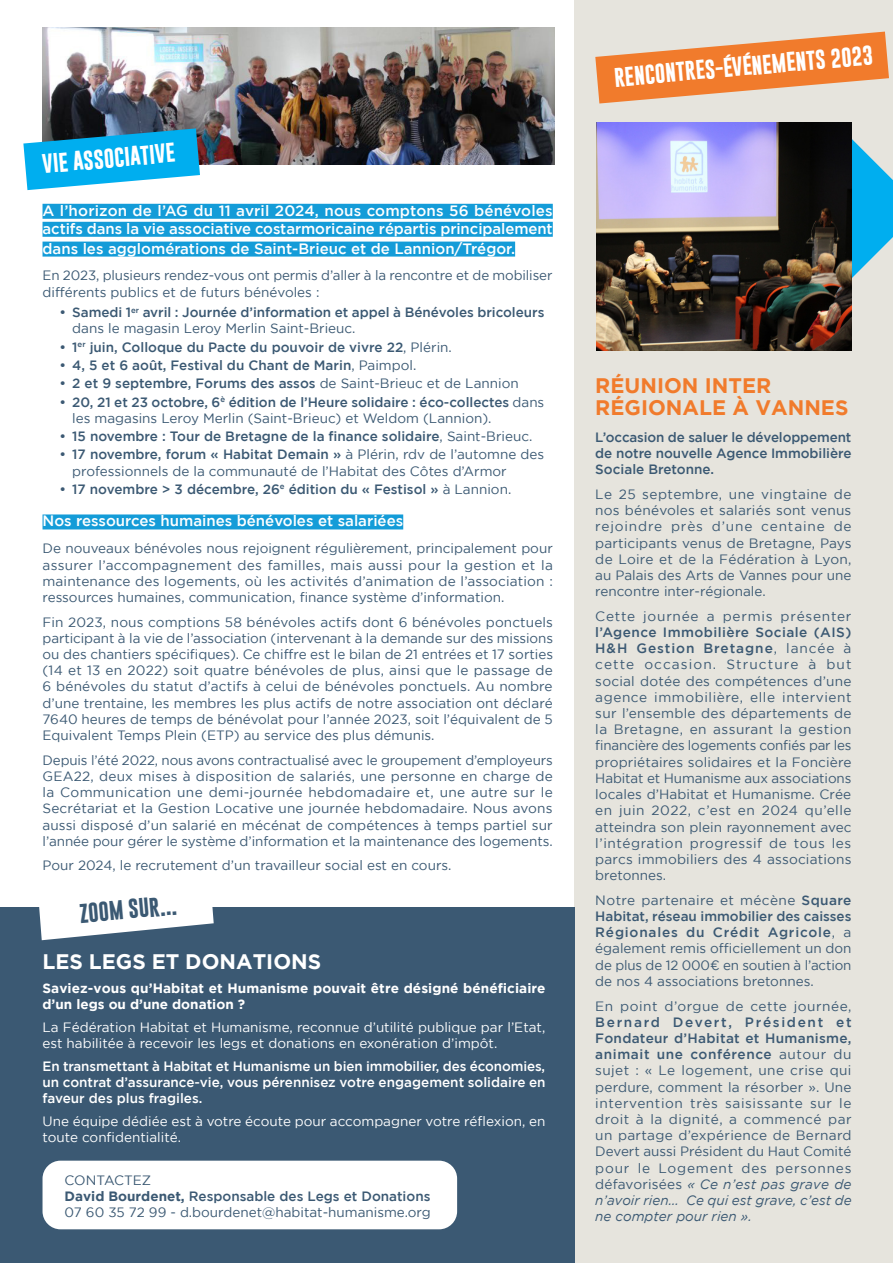
<style>
.page{position:relative;width:893px;height:1263px;background:#fff}
.page>*{position:absolute;margin:0;border:0;box-sizing:border-box;transform-origin:0 0}
.t1{font:700 21px/22.5px "Gotham";color:#f17b2c}
.t2{font:700 21px "Gotham";color:#fff}
.t3{font:700 19.5px "Gobold";color:#fff}
.t4{font:700 19.5px "Gobold";color:#3b5973}
.t5{font:500 15px/18px "Gotham";color:#fff}
.t6{font:13.5px/16.2px "Gotham";color:#3b5973;text-align:justify}
.t7{font:500 13.5px/16.2px "Gotham";color:#3b5973}
.t8{font:13.5px/16.2px "Gotham";color:#fff}
.t9{font:500 13.5px/16.2px "Gotham";color:#fff;text-align:justify}
.t10{font:700 13.5px/16.2px "Gotham";letter-spacing:.005em;color:#fff}
.t11{font:13.5px "Gotham";letter-spacing:.04em;color:#3b5973}
.t12{font:13.5px "Gotham";letter-spacing:.055em;color:#3b5973}
.s1{font-weight:400}
.s2{font-weight:500}
.s3{font-weight:700}
.s4{font-style:italic}
</style>
<div class="page">
<div style="left:43px;top:204px;width:510px;height:15px;background:#149cd8"></div>
<div style="left:43px;top:222px;width:510px;height:15px;background:#149cd8"></div>
<div style="left:43px;top:242px;width:472px;height:15px;background:#149cd8"></div>
<div style="left:43px;top:514px;width:360px;height:15px;background:#149cd8"></div>
<img style="left:43px;top:28px;width:512px;height:136px">
<svg style="left:23px;top:128px;width:177px;height:62px;background:#2dadde"></svg>
<div style="left:574px;top:0;width:319px;height:1263px;background:#e6e4dd"></div>
<svg style="left:595px;top:32px;width:294px;height:72px"></svg>
<svg style="left:851px;top:138px;width:42px;height:142px"></svg>
<img style="left:597px;top:122px;width:254px;height:228px">
<div style="left:0;top:908px;width:574px;height:355px;background:#3b5973"></div>
<svg style="left:38px;top:907px;width:176px;height:33px"></svg>
<div style="left:43px;top:1161px;width:414px;height:68px;background:#fff;border-radius:18px"></div>
<h2 class="t3" style="left:42px;top:155px;width:135px;rotate:-5deg">VIE ASSOCIATIVE</h2>
<p class="t5" style="left:43px;top:202px;width:512px">A l’horizon de l’AG du 11 avril 2024, nous comptons 56 bénévoles actifs dans la vie associative costarmoricaine répartis principalement</p>
<p class="t5" style="left:43px;top:240px;width:474px">dans les agglomérations de Saint-Brieuc et de Lannion/Trégor.</p>
<p class="t6" style="left:43px;top:268px;width:511px">En 2023, plusieurs rendez-vous ont permis d’aller à la rencontre et de mobiliser différents publics et de futurs bénévoles :</p>
<p class="t7" style="left:72px;top:305px;width:474px;text-indent:-13px">• Samedi 1<sup>er</sup> avril : Journée d’information et appel à Bénévoles bricoleurs <span class="s1">dans le magasin Leroy Merlin Saint-Brieuc.</span></p>
<p class="t7" style="left:60px;top:339px;width:394px">• 1<sup>er</sup> juin, Colloque du Pacte du pouvoir de vivre 22<span class="s1">, Plérin.</span></p>
<p class="t7" style="left:60px;top:358px;width:358px">• 4, 5 et 6 août, Festival du Chant de Marin<span class="s1">, Paimpol.</span></p>
<p class="t7" style="left:60px;top:376px;width:461px">• 2 et 9 septembre, Forums des assos <span class="s1">de Saint-Brieuc et de Lannion</span></p>
<p class="t7" style="left:72px;top:394px;width:473px;text-indent:-13px">• 20, 21 et 23 octobre, 6<sup>è</sup> édition de l’Heure solidaire : éco-collectes <span class="s1">dans les magasins Leroy Merlin (Saint-Brieuc) et Weldom (Lannion).</span></p>
<p class="t7" style="left:60px;top:429px;width:474px">• 15 novembre : Tour de Bretagne de la finance solidaire<span class="s1">, Saint-Brieuc.</span></p>
<p class="t6" style="left:72px;top:447px;width:473px;text-indent:-13px"><span class="s2">• 17 novembre, forum « Habitat Demain »</span> à Plérin, rdv de l’automne des professionnels de la communauté de l’Habitat des Côtes d’Armor</p>
<p class="t7" style="left:60px;top:482px;width:453px">• 17 novembre &gt; 3 décembre, 26<sup>e</sup> édition du « Festisol » <span class="s1">à Lannion.</span></p>
<p class="t5" style="left:43px;top:513px;width:362px">Nos ressources humaines bénévoles et salariées</p>
<p class="t6" style="left:43px;top:541px;width:512px">De nouveaux bénévoles nous rejoignent régulièrement, principalement pour assurer l’accompagnement des familles, mais aussi pour la gestion et la maintenance des logements, où les activités d’animation de l’association : ressources humaines, communication, finance système d’information.</p>
<p class="t6" style="left:43px;top:614px;width:512px">Fin 2023, nous comptions 58 bénévoles actifs dont 6 bénévoles ponctuels participant à la vie de l’association (intervenant à la demande sur des missions ou des chantiers spécifiques). Ce chiffre est le bilan de 21 entrées et 17 sorties (14 et 13 en 2022) soit quatre bénévoles de plus, ainsi que le passage de 6 bénévoles du statut d’actifs à celui de bénévoles ponctuels. Au nombre d’une trentaine, les membres les plus actifs de notre association ont déclaré 7640 heures de temps de bénévolat pour l’année 2023, soit l’équivalent de 5<br>Equivalent Temps Plein (ETP) au service des plus démunis.</p>
<p class="t6" style="left:43px;top:752px;width:512px">Depuis l’été 2022, nous avons contractualisé avec le groupement d’employeurs GEA22, deux mises à disposition de salariés, une personne en charge de la Communication une demi-journée hebdomadaire et, une autre sur le Secrétariat et la Gestion Locative une journée hebdomadaire. Nous avons aussi disposé d’un salarié en mécénat de compétences à temps partiel sur l’année pour gérer le système d’information et la maintenance des logements.</p>
<p class="t6" style="left:43px;top:858px;width:410px">Pour 2024, le recrutement d’un travailleur social est en cours.</p>
<h2 class="t4" style="left:79px;top:904px;width:99px;rotate:-5deg">ZOOM SUR...</h2>
<h1 class="t2" style="left:43px;top:953px;width:280px">LES LEGS ET DONATIONS</h1>
<p class="t10" style="left:43px;top:980px;width:505px">Saviez-vous qu’Habitat et Humanisme pouvait être désigné bénéficiaire d’un legs ou d’une donation ?</p>
<p class="t8" style="left:43px;top:1020px;width:504px">La Fédération Habitat et Humanisme, reconnue d’utilité publique par l’Etat, est habilitée à recevoir les legs et donations en exonération d’impôt.</p>
<p class="t9" style="left:43px;top:1058px;width:505px">En transmettant à Habitat et Humanisme un bien immobilier, des économies, un contrat d’assurance-vie, vous pérennisez votre engagement solidaire en faveur des plus fragiles.</p>
<p class="t8" style="left:43px;top:1113px;width:504px">Une équipe dédiée est à votre écoute pour accompagner votre réflexion, en toute confidentialité.</p>
<p class="t6" style="left:65px;top:1172px;width:368px;text-align:left">CONTACTEZ<br><span class="s3">David Bourdenet,</span> <span class="s2">Responsable des Legs et Donations<br></span>07 60 35 72 99 - d.bourdenet@habitat-humanisme.org</p>
<h2 class="t3" style="left:614px;top:68px;width:261px;rotate:-5deg">RENCONTRES-ÉVÉNEMENTS 2023</h2>
<h1 class="t1" style="left:595px;top:375px;width:255px">RÉUNION INTER<br>RÉGIONALE À VANNES</h1>
<p class="t7" style="left:595px;top:429px;width:258px;text-align:justify">L’occasion de saluer le développement de notre nouvelle Agence Immobilière Sociale Bretonne.</p>
<p class="t6" style="left:595px;top:487px;width:258px">Le 25 septembre, une vingtaine de nos bénévoles et salariés sont venus rejoindre près d’une centaine de participants venus de Bretagne, Pays de Loire et de la Fédération à Lyon, au Palais des Arts de Vannes pour une rencontre inter-régionale.</p>
<p class="t12" style="left:595px;top:610px;width:258px">Cette journée a permis présenter</p>
<p class="t6" style="left:595px;top:625px;width:258px"><span class="s2">l’Agence Immobilière Sociale (AIS)<br>H&amp;H Gestion Bretagne</span>, lancée à cette occasion. Structure à but social dotée des compétences d’une agence immobilière, elle intervient sur l’ensemble des départements de la Bretagne, en assurant la gestion financière des logements confiés par les propriétaires solidaires et la Foncière Habitat et Humanisme aux associations locales d’Habitat et Humanisme. Crée en juin 2022, c’est en 2024 qu’elle atteindra son plein rayonnement avec l’intégration progressif de tous les parcs immobiliers des 4 associations bretonnes.</p>
<p class="t6" style="left:595px;top:892px;width:258px">Notre partenaire et mécène <span class="s2">Square Habitat, réseau immobilier des caisses Régionales du Crédit Agricole</span>, a également remis officiellement un don de plus de 12 000¤ en soutien à l’action de nos 4 associations bretonnes.</p>
<p class="t11" style="left:595px;top:1000px;width:258px">En point d’orgue de cette journée,</p>
<p class="t6" style="left:595px;top:1014px;width:258px"><span class="s2">Bernard Devert, Président et Fondateur d’Habitat et Humanisme, animait une conférence</span> autour du sujet : « Le logement, une crise qui perdure, comment la résorber ». Une intervention très saisissante sur le droit à la dignité, a commencé par un partage d’expérience de Bernard Devert aussi Président du Haut Comité pour le Logement des personnes défavorisées <span class="s4">« Ce n’est pas grave de n’avoir rien... Ce qui est grave, c’est de ne compter pour rien ».</span></p>
</div>
